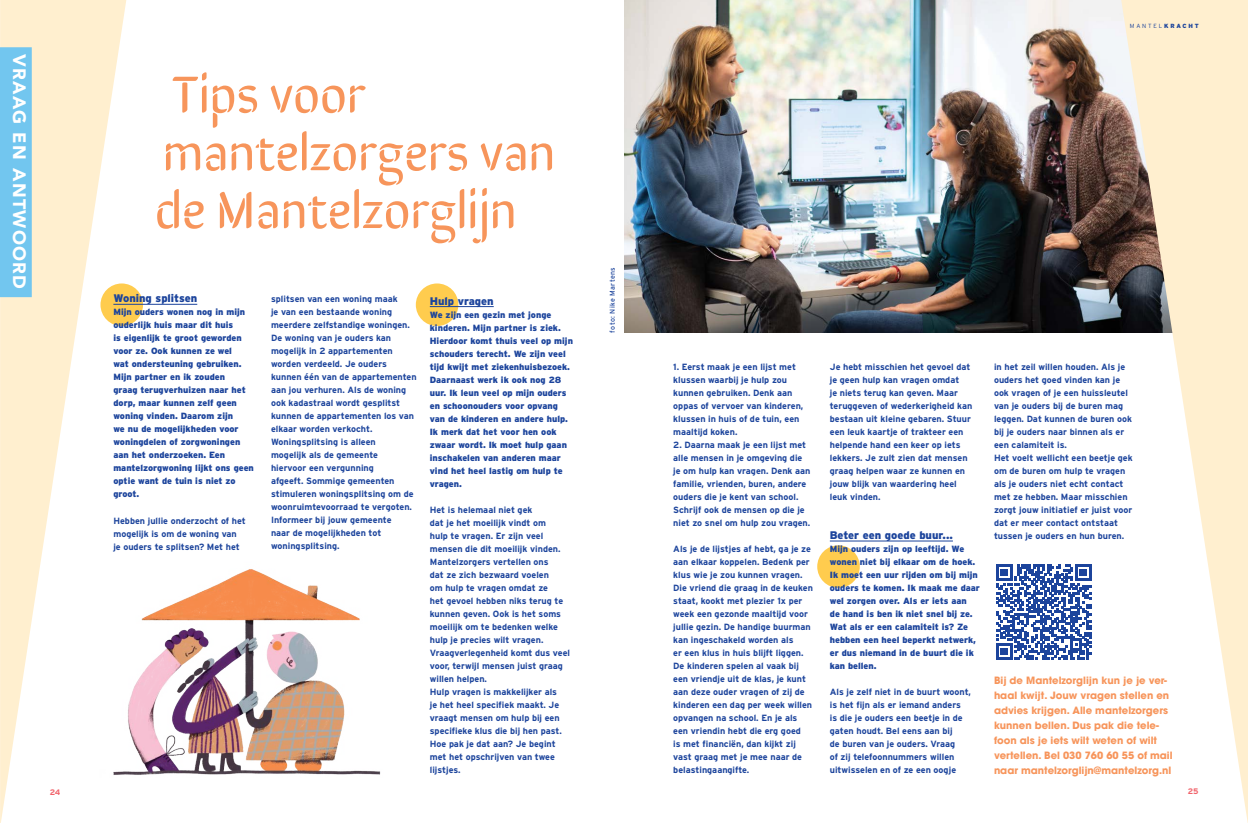
<style>
.page{position:relative;width:1248px;height:823px;background:#fff}
.page>*{position:absolute;margin:0;border:0;box-sizing:border-box;transform-origin:0 0}
.t1{font:52px/57.7px "Sirin Stencil";color:#f7955b}
.t2{font:900 18px "Avenir";letter-spacing:.075em;color:#fff}
.t3{font:900 11px "Interstate";color:#1c449c}
.t4{font:700 10px/15px "Avant Garde";color:#f7955b}
.t5{font:700 9px/13px "Interstate";color:#1c449c}
.t6{font:900 9px/13px "Interstate";color:#1c449c}
.t7{font:700 8px "Interstate";color:#f1626a}
.t8{font:7px "Interstate";letter-spacing:.05em;color:#1c449c}
.t9{font:300 6px "Interstate";letter-spacing:.3em;color:#1c449c}
.s1{font-weight:900}
</style>
<div class="page">
<div style="left:817px;top:545px;width:42px;height:42px;background:#ffcc4e;border-radius:50%"></div>
<img style="left:624px;top:0;width:497px;height:332px">
<svg style="left:1121px;top:0;width:126px;height:817px;fill:#ffefcf"></svg>
<hr style="left:829px;top:540px;width:123px;height:1px;background:#1c449c">
<svg style="left:996px;top:564px;width:95px;height:95px"></svg>
<img style="left:126px;top:569px;width:255px;height:206px">
<div style="left:100px;top:283px;width:43px;height:43px;background:#ffcc4e;border-radius:50%"></div>
<div style="left:416px;top:283px;width:42px;height:43px;background:#ffcc4e;border-radius:50%"></div>
<svg style="left:0;top:0;width:126px;height:821px"></svg>
<hr style="left:113px;top:303px;width:84px;height:1px;background:#1c449c">
<hr style="left:430px;top:306px;width:63px;height:1px;background:#1c449c">
<div style="left:0;top:47px;width:32px;height:250px;background:#72c6ef"></div>
<h2 class="t2" style="left:35px;top:54px;width:236px;rotate:90deg">VRAAG EN ANTWOORD</h2>
<p class="t7" style="left:50px;top:787px;width:12px">24</p>
<h1 class="t1" style="left:155px;top:61px;width:401px;text-indent:17px">Tips voor mantelzorgers van de Mantelzorglijn</h1>
<p class="t3" style="left:113px;top:292px;width:85px">Woning splitsen</p>
<p class="t6" style="left:113px;top:305px;width:142px">Mijn ouders wonen nog in mijn ouderlijk huis maar dit huis<br>is eigenlijk te groot geworden voor ze. Ook kunnen ze wel<br>wat ondersteuning gebruiken.<br>Mijn partner en ik zouden<br>graag terugverhuizen naar het dorp, maar kunnen zelf geen woning vinden. Daarom zijn<br>we nu de mogelijkheden voor woningdelen of zorgwoningen aan het onderzoeken. Een mantelzorgwoning lijkt ons geen optie want de tuin is niet zo groot.</p>
<p class="t5" style="left:113px;top:513px;width:134px">Hebben jullie onderzocht of het mogelijk is om de woning van je ouders te splitsen? Met het</p>
<p class="t5" style="left:271px;top:292px;width:147px">splitsen van een woning maak<br>je van een bestaande woning meerdere zelfstandige woningen.<br>De woning van je ouders kan mogelijk in 2 appartementen worden verdeeld. Je ouders kunnen één van de appartementen aan jou verhuren. Als de woning ook kadastraal wordt gesplitst kunnen de appartementen los van elkaar worden verkocht.<br>Woningsplitsing is alleen<br>mogelijk als de gemeente<br>hiervoor een vergunning<br>afgeeft. Sommige gemeenten stimuleren woningsplitsing om de woonruimtevoorraad te vergoten.<br>Informeer bij jouw gemeente<br>naar de mogelijkheden tot woningsplitsing.</p>
<p class="t3" style="left:430px;top:294px;width:65px">Hulp vragen</p>
<p class="t6" style="left:430px;top:307px;width:145px">We zijn een gezin met jonge kinderen. Mijn partner is ziek.<br>Hierdoor komt thuis veel op mijn schouders terecht. We zijn veel tijd kwijt met ziekenhuisbezoek.<br>Daarnaast werk ik ook nog 28 uur. Ik leun veel op mijn ouders en schoonouders voor opvang van de kinderen en andere hulp.<br>Ik merk dat het voor hen ook zwaar wordt. Ik moet hulp gaan inschakelen van anderen maar vind het heel lastig om hulp te vragen.</p>
<p class="t5" style="left:430px;top:502px;width:142px">Het is helemaal niet gek<br>dat je het moeilijk vindt om<br>hulp te vragen. Er zijn veel mensen die dit moeilijk vinden.<br>Mantelzorgers vertellen ons<br>dat ze zich bezwaard voelen<br>om hulp te vragen omdat ze<br>het gevoel hebben niks terug te kunnen geven. Ook is het soms moeilijk om te bedenken welke hulp je precies wilt vragen.<br>Vraagverlegenheid komt dus veel voor, terwijl mensen juist graag willen helpen.<br>Hulp vragen is makkelijker als<br>je het heel specifiek maakt. Je vraagt mensen om hulp bij een specifieke klus die bij hen past.<br>Hoe pak je dat aan? Je begint met het opschrijven van twee lijstjes.</p>
<p class="t8" style="left:608px;top:332px;width:67px;rotate:-90deg">foto: Nike Martens</p>
<p class="t9" style="left:1129px;top:23px;width:70px">MANTEL<span class="s1">KRACHT</span></p>
<p class="t5" style="left:673px;top:360px;width:132px">1. Eerst maak je een lijst met klussen waarbij je hulp zou kunnen gebruiken. Denk aan oppas of vervoer van kinderen, klussen in huis of de tuin, een maaltijd koken.</p>
<p class="t5" style="left:673px;top:438px;width:139px">2. Daarna maak je een lijst met alle mensen in je omgeving die je om hulp kan vragen. Denk aan familie, vrienden, buren, andere ouders die je kent van school.<br>Schrijf ook de mensen op die je niet zo snel om hulp zou vragen.</p>
<p class="t5" style="left:673px;top:542px;width:141px">Als je de lijstjes af hebt, ga je ze aan elkaar koppelen. Bedenk per klus wie je zou kunnen vragen.<br>Die vriend die graag in de keuken staat, kookt met plezier 1x per week een gezonde maaltijd voor jullie gezin. De handige buurman kan ingeschakeld worden als<br>er een klus in huis blijft liggen.<br>De kinderen spelen al vaak bij een vriendje uit de klas, je kunt aan deze ouder vragen of zij de kinderen een dag per week willen opvangen na school. En je als een vriendin hebt die erg goed<br>is met financiën, dan kijkt zij vast graag met je mee naar de belastingaangifte.</p>
<p class="t5" style="left:829px;top:360px;width:144px">Je hebt misschien het gevoel dat je geen hulp kan vragen omdat<br>je niets terug kan geven. Maar teruggeven of wederkerigheid kan bestaan uit kleine gebaren. Stuur een leuk kaartje of trakteer een helpende hand een keer op iets lekkers. Je zult zien dat mensen graag helpen waar ze kunnen en jouw blijk van waardering heel leuk vinden.</p>
<p class="t3" style="left:829px;top:528px;width:125px">Beter een goede buur...</p>
<p class="t6" style="left:829px;top:542px;width:151px">Mijn ouders zijn op leeftijd. We wonen niet bij elkaar om de hoek.<br>Ik moet een uur rijden om bij mijn ouders te komen. Ik maak me daar wel zorgen over. Als er iets aan<br>de hand is ben ik niet snel bij ze.<br>Wat als er een calamiteit is? Ze hebben een heel beperkt netwerk, er dus niemand in de buurt die ik kan bellen.</p>
<p class="t5" style="left:829px;top:685px;width:143px">Als je zelf niet in de buurt woont, is het fijn als er iemand anders<br>is die je ouders een beetje in de gaten houdt. Bel eens aan bij<br>de buren van je ouders. Vraag<br>of zij telefoonnummers willen uitwisselen en of ze een oogje</p>
<p class="t5" style="left:993px;top:360px;width:140px">in het zeil willen houden. Als je ouders het goed vinden kan je ook vragen of je een huissleutel van je ouders bij de buren mag leggen. Dat kunnen de buren ook bij je ouders naar binnen als er een calamiteit is.<br>Het voelt wellicht een beetje gek om de buren om hulp te vragen als je ouders niet echt contact met ze hebben. Maar misschien zorgt jouw initiatief er juist voor dat er meer contact ontstaat tussen je ouders en hun buren.</p>
<p class="t4" style="left:993px;top:672px;width:180px">Bij de Mantelzorglijn kun je je ver&shy;haal kwijt. Jouw vragen stellen en advies krijgen. Alle mantelzorgers kunnen bellen. Dus pak die tele&shy;foon als je iets wilt weten of wilt vertellen. Bel 030 760 60 55 of mail naar mantelzorglijn@mantelzorg.nl</p>
<p class="t7" style="left:1187px;top:786px;width:12px">25</p>
</div>
